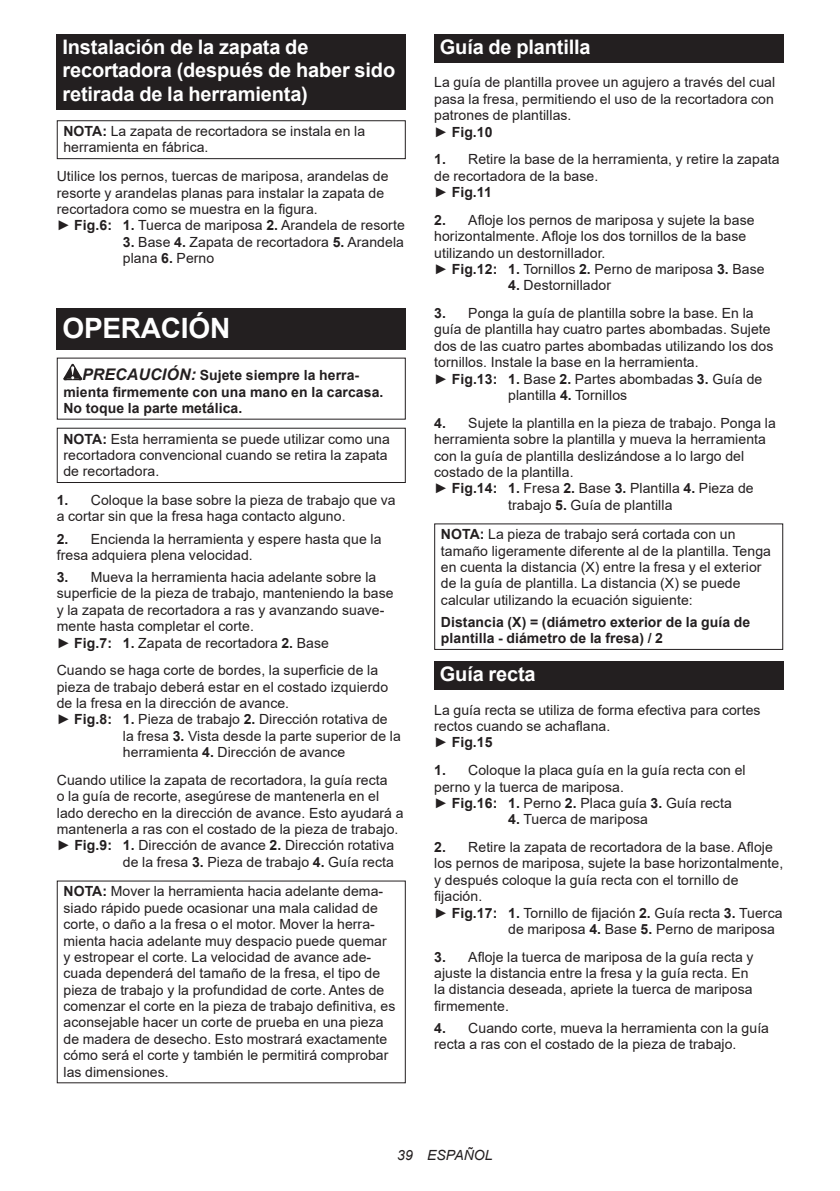
<style>
.page{position:relative;width:840px;height:1191px;background:#fff}
.page>*{position:absolute;margin:0;border:0;box-sizing:border-box;transform-origin:0 0}
.t1{font:700 28px "Arial";letter-spacing:-.01em;color:#fff}
.t2{font:700 20px/23.4px "Arial";letter-spacing:-.01em;color:#fff}
.t3{font:14px/16.4px "Arial";letter-spacing:.005em;color:#231f20}
.t4{font:700 14px/16.4px "Arial";letter-spacing:.005em;color:#231f20}
.t5{font:italic 14px "Arial";letter-spacing:.005em;color:#231f20}
.s1{font-weight:700}
.s2{font-style:italic;font-size:16px}
</style>
<div class="page">
<div style="left:57px;top:34px;width:348px;height:75px;background:#231f20"></div>
<div style="left:57px;top:120px;width:348px;height:39px;border:1px solid #231f20"></div>
<div style="left:57px;top:308px;width:348px;height:41px;background:#231f20"></div>
<svg style="left:63px;top:364px;width:19px;height:16px"></svg>
<div style="left:57px;top:428px;width:348px;height:55px;border:1px solid #231f20"></div>
<div style="left:434px;top:34px;width:348px;height:29px;background:#231f20"></div>
<div style="left:434px;top:523px;width:348px;height:127px;border:1px solid #231f20"></div>
<div style="left:434px;top:661px;width:348px;height:29px;background:#231f20"></div>
<h2 class="t2" style="left:62px;top:36px;width:334px">Instalación de la zapata de recortadora (después de haber sido retirada de la herramienta)</h2>
<p class="t3" style="left:63px;top:123px;width:303px"><span class="s1">NOTA:</span> La zapata de recortadora se instala en la herramienta en fábrica.</p>
<p class="t3" style="left:57px;top:168px;width:349px">Utilice los pernos, tuercas de mariposa, arandelas de resorte y arandelas planas para instalar la zapata de recortadora como se muestra en la figura.<br>► <span class="s1">Fig.6: 1.</span> Tuerca de mariposa <span class="s1">2.</span> Arandela de resorte</p>
<p class="t3" style="left:123px;top:233px;width:282px"><span class="s1">3.</span> Base <span class="s1">4.</span> Zapata de recortadora <span class="s1">5.</span> Arandela plana <span class="s1">6.</span> Perno</p>
<h1 class="t1" style="left:62px;top:309px;width:169px">OPERACIÓN</h1>
<p class="t4" style="left:63px;top:367px;width:321px;text-indent:19px"><span class="s2">PRECAUCIÓN:</span> Sujete siempre la herra&shy;mienta firmemente con una mano en la carcasa.<br>No toque la parte metálica.</p>
<p class="t3" style="left:63px;top:430px;width:328px"><span class="s1">NOTA:</span> Esta herramienta se puede utilizar como una recortadora convencional cuando se retira la zapata de recortadora.</p>
<p class="t3" style="left:57px;top:492px;width:340px"><span class="s1">1.</span> Coloque la base sobre la pieza de trabajo que va a cortar sin que la fresa haga contacto alguno.</p>
<p class="t3" style="left:57px;top:530px;width:326px"><span class="s1">2.</span> Encienda la herramienta y espere hasta que la fresa adquiera plena velocidad.</p>
<p class="t3" style="left:57px;top:569px;width:338px"><span class="s1">3.</span> Mueva la herramienta hacia adelante sobre la superficie de la pieza de trabajo, manteniendo la base y la zapata de recortadora a ras y avanzando suave&shy;mente hasta completar el corte.<br>► <span class="s1">Fig.7: 1.</span> Zapata de recortadora <span class="s1">2.</span> Base</p>
<p class="t3" style="left:57px;top:662px;width:323px">Cuando se haga corte de bordes, la superficie de la</p>
<p class="t3" style="left:57px;top:678px;width:333px">pieza de trabajo deberá estar en el costado izquierdo</p>
<p class="t3" style="left:57px;top:695px;width:234px">de la fresa en la dirección de avance.</p>
<p class="t3" style="left:57px;top:711px;width:332px">► <span class="s1">Fig.8: 1.</span> Pieza de trabajo <span class="s1">2.</span> Dirección rotativa de</p>
<p class="t3" style="left:123px;top:727px;width:279px">la fresa <span class="s1">3.</span> Vista desde la parte superior de la</p>
<p class="t3" style="left:123px;top:744px;width:224px">herramienta <span class="s1">4.</span> Dirección de avance</p>
<p class="t3" style="left:57px;top:771px;width:332px">Cuando utilice la zapata de recortadora, la guía recta</p>
<p class="t3" style="left:57px;top:788px;width:323px">o la guía de recorte, asegúrese de mantenerla en el</p>
<p class="t3" style="left:57px;top:804px;width:348px">lado derecho en la dirección de avance. Esto ayudará a</p>
<p class="t3" style="left:57px;top:821px;width:343px">mantenerla a ras con el costado de la pieza de trabajo.</p>
<p class="t3" style="left:57px;top:837px;width:339px">► <span class="s1">Fig.9: 1.</span> Dirección de avance <span class="s1">2.</span> Dirección rotativa</p>
<p class="t3" style="left:123px;top:853px;width:272px">de la fresa <span class="s1">3.</span> Pieza de trabajo <span class="s1">4.</span> Guía recta</p>
<p class="t3" style="left:63px;top:883px;width:333px"><span class="s1">NOTA:</span> Mover la herramienta hacia adelante dema&shy;siado rápido puede ocasionar una mala calidad de corte, o daño a la fresa o el motor. Mover la herra&shy;mienta hacia adelante muy despacio puede quemar y estropear el corte. La velocidad de avance ade&shy;cuada dependerá del tamaño de la fresa, el tipo de pieza de trabajo y la profundidad de corte. Antes de comenzar el corte en la pieza de trabajo definitiva, es aconsejable hacer un corte de prueba en una pieza de madera de desecho. Esto mostrará exactamente cómo será el corte y también le permitirá comprobar las dimensiones.</p>
<h2 class="t2" style="left:439px;top:36px;width:152px">Guía de plantilla</h2>
<p class="t3" style="left:434px;top:74px;width:342px">La guía de plantilla provee un agujero a través del cual pasa la fresa, permitiendo el uso de la recortadora con patrones de plantillas.<br>► <span class="s1">Fig.10</span></p>
<p class="t3" style="left:434px;top:151px;width:347px"><span class="s1">1.</span> Retire la base de la herramienta, y retire la zapata de recortadora de la base.<br>► <span class="s1">Fig.11</span></p>
<p class="t3" style="left:434px;top:212px;width:332px"><span class="s1">2.</span> Afloje los pernos de mariposa y sujete la base horizontalmente. Afloje los dos tornillos de la base utilizando un destornillador.<br>► <span class="s1">Fig.12: 1.</span> Tornillos <span class="s1">2.</span> Perno de mariposa <span class="s1">3.</span> Base</p>
<p class="t3" style="left:508px;top:277px;width:104px"><span class="s1">4.</span> Destornillador</p>
<p class="t3" style="left:434px;top:305px;width:321px"><span class="s1">3.</span> Ponga la guía de plantilla sobre la base. En la</p>
<p class="t3" style="left:434px;top:321px;width:338px">guía de plantilla hay cuatro partes abombadas. Sujete</p>
<p class="t3" style="left:434px;top:338px;width:340px">dos de las cuatro partes abombadas utilizando los dos</p>
<p class="t3" style="left:434px;top:354px;width:266px">tornillos. Instale la base en la herramienta.</p>
<p class="t3" style="left:434px;top:370px;width:329px">► <span class="s1">Fig.13: 1.</span> Base <span class="s1">2.</span> Partes abombadas <span class="s1">3.</span> Guía de</p>
<p class="t3" style="left:508px;top:387px;width:120px">plantilla <span class="s1">4.</span> Tornillos</p>
<p class="t3" style="left:434px;top:414px;width:343px"><span class="s1">4.</span> Sujete la plantilla en la pieza de trabajo. Ponga la</p>
<p class="t3" style="left:434px;top:431px;width:333px">herramienta sobre la plantilla y mueva la herramienta</p>
<p class="t3" style="left:434px;top:447px;width:311px">con la guía de plantilla deslizándose a lo largo del</p>
<p class="t3" style="left:434px;top:464px;width:141px">costado de la plantilla.</p>
<p class="t3" style="left:434px;top:480px;width:321px">► <span class="s1">Fig.14: 1.</span> Fresa <span class="s1">2.</span> Base <span class="s1">3.</span> Plantilla <span class="s1">4.</span> Pieza de</p>
<p class="t3" style="left:508px;top:496px;width:166px">trabajo <span class="s1">5.</span> Guía de plantilla</p>
<p class="t3" style="left:440px;top:526px;width:331px"><span class="s1">NOTA:</span> La pieza de trabajo será cortada con un tamaño ligeramente diferente al de la plantilla. Tenga en cuenta la distancia (X) entre la fresa y el exterior de la guía de plantilla. La distancia (X) se puede calcular utilizando la ecuación siguiente:</p>
<p class="t4" style="left:440px;top:614px;width:311px">Distancia (X) = (diámetro exterior de la guía de plantilla - diámetro de la fresa) / 2</p>
<h2 class="t2" style="left:439px;top:663px;width:97px">Guía recta</h2>
<p class="t3" style="left:434px;top:701px;width:328px">La guía recta se utiliza de forma efectiva para cortes rectos cuando se achaflana.<br>► <span class="s1">Fig.15</span></p>
<p class="t3" style="left:434px;top:762px;width:313px"><span class="s1">1.</span> Coloque la placa guía en la guía recta con el perno y la tuerca de mariposa.<br>► <span class="s1">Fig.16: 1.</span> Perno <span class="s1">2.</span> Placa guía <span class="s1">3.</span> Guía recta</p>
<p class="t3" style="left:508px;top:811px;width:141px"><span class="s1">4.</span> Tuerca de mariposa</p>
<p class="t3" style="left:434px;top:839px;width:340px"><span class="s1">2.</span> Retire la zapata de recortadora de la base. Afloje</p>
<p class="t3" style="left:434px;top:855px;width:350px">los pernos de mariposa, sujete la base horizontalmente,</p>
<p class="t3" style="left:434px;top:871px;width:305px">y después coloque la guía recta con el tornillo de</p>
<p class="t3" style="left:434px;top:888px;width:50px">fijación.</p>
<p class="t3" style="left:434px;top:904px;width:349px">► <span class="s1">Fig.17: 1.</span> Tornillo de fijación <span class="s1">2.</span> Guía recta <span class="s1">3.</span> Tuerca</p>
<p class="t3" style="left:508px;top:920px;width:268px">de mariposa <span class="s1">4.</span> Base <span class="s1">5.</span> Perno de mariposa</p>
<p class="t3" style="left:434px;top:948px;width:320px"><span class="s1">3.</span> Afloje la tuerca de mariposa de la guía recta y ajuste la distancia entre la fresa y la guía recta. En la distancia deseada, apriete la tuerca de mariposa firmemente.</p>
<p class="t3" style="left:434px;top:1019px;width:336px"><span class="s1">4.</span> Cuando corte, mueva la herramienta con la guía recta a ras con el costado de la pieza de trabajo.</p>
<p class="t5" style="left:397px;top:1146px;width:97px">39 ESPAÑOL</p>
</div>
